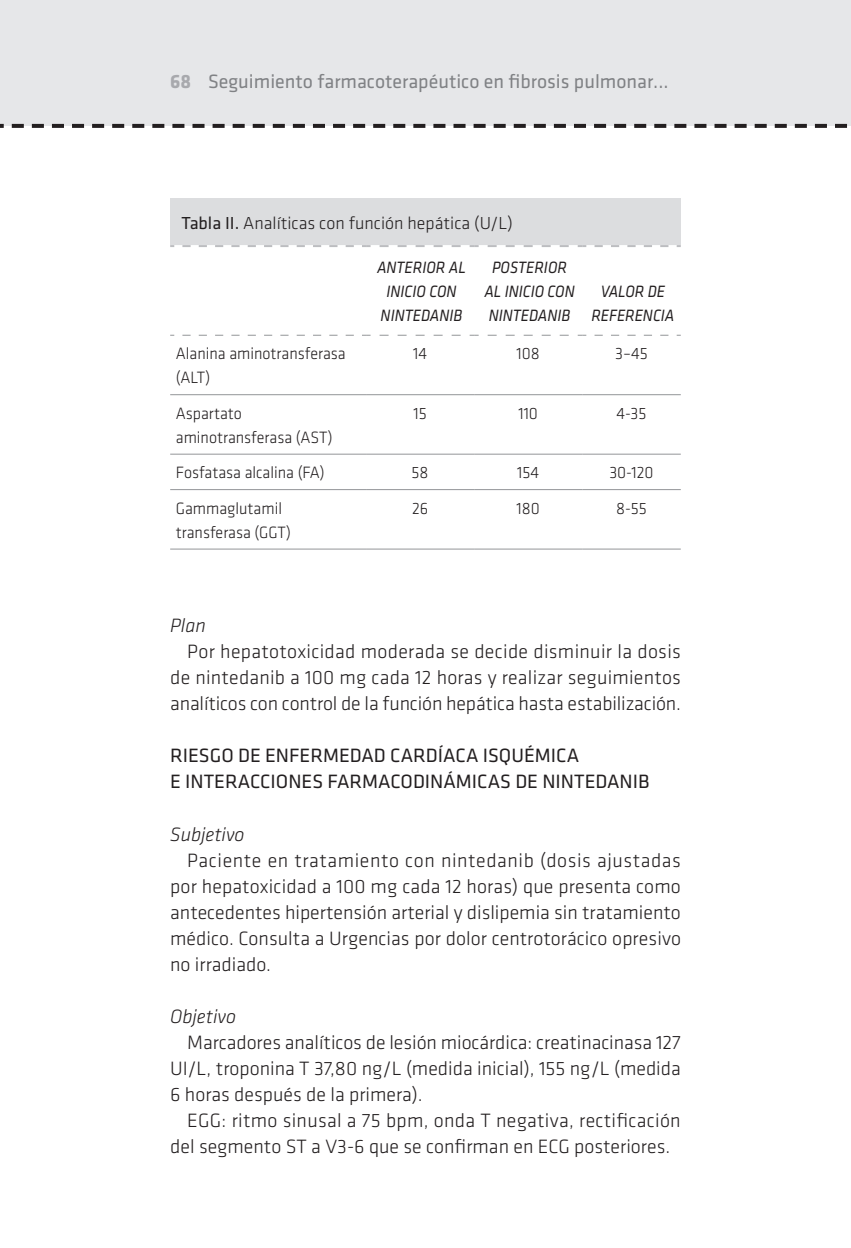
<style>
.page{position:relative;width:851px;height:1248px;background:#fff}
.page>*{position:absolute;margin:0;border:0;box-sizing:border-box;transform-origin:0 0}
.t1{font:300 20px/26px "Klavika";color:#231f20;text-align:justify}
.t2{font:20px/26px "Klavika";color:#231f20}
.t3{font:20px "Klavika";color:#808285}
.t4{font:italic 300 20px "Klavika";color:#231f20}
.t5{font:300 18px "Klavika";color:#231f20}
.t6{font:300 17px/24px "Klavika";color:#231f20;scale:.95 1}
.t7{font:italic 17px/24px "Klavika";color:#231f20;text-align:center;scale:.9 1}
.s1{font-weight:700;color:#a8a9ad}
.s2{font-weight:400}
</style>
<div class="page">
<div style="left:0;top:0;width:850px;height:126px;background:#e6e7e9"></div>
<svg style="left:0;top:124px;width:847px;height:4px"></svg>
<div style="left:170px;top:198px;width:510px;height:48px;background:#dcdddf"></div>
<hr style="left:582px;top:245px;width:98px;height:2px;background:#fff">
<hr style="left:170px;top:245px;width:196px;height:2px;background:#fff">
<hr style="left:366px;top:245px;width:108px;height:2px;background:#fff">
<hr style="left:474px;top:245px;width:108px;height:2px;background:#fff">
<hr style="left:170px;top:394px;width:196px;height:1px;background:#939598">
<hr style="left:366px;top:394px;width:108px;height:1px;background:#939598">
<hr style="left:474px;top:394px;width:108px;height:1px;background:#939598">
<hr style="left:582px;top:394px;width:98px;height:1px;background:#939598">
<hr style="left:170px;top:454px;width:196px;height:1px;background:#939598">
<hr style="left:366px;top:454px;width:108px;height:1px;background:#939598">
<hr style="left:474px;top:454px;width:108px;height:1px;background:#939598">
<hr style="left:582px;top:454px;width:98px;height:1px;background:#939598">
<hr style="left:170px;top:489px;width:196px;height:1px;background:#939598">
<hr style="left:366px;top:489px;width:108px;height:1px;background:#939598">
<hr style="left:474px;top:489px;width:108px;height:1px;background:#939598">
<hr style="left:582px;top:489px;width:98px;height:1px;background:#939598">
<hr style="left:170px;top:548px;width:196px;height:1px;background:#939598">
<hr style="left:366px;top:548px;width:108px;height:1px;background:#939598">
<hr style="left:474px;top:548px;width:108px;height:1px;background:#939598">
<hr style="left:582px;top:548px;width:98px;height:1px;background:#939598">
<svg style="left:182px;top:335px;width:188px;height:1px"></svg>
<svg style="left:379px;top:335px;width:99px;height:1px"></svg>
<svg style="left:487px;top:335px;width:99px;height:1px"></svg>
<svg style="left:594px;top:335px;width:86px;height:1px"></svg>
<svg style="left:594px;top:245px;width:86px;height:2px"></svg>
<svg style="left:182px;top:245px;width:188px;height:2px"></svg>
<svg style="left:379px;top:245px;width:99px;height:2px"></svg>
<svg style="left:487px;top:245px;width:99px;height:2px"></svg>
<p class="t3" style="left:170px;top:70px;width:488px"><span class="s1">68</span> Seguimiento farmacoterapéutico en fibrosis pulmonar...</p>
<p class="t5" style="left:181px;top:213px;width:333px"><span class="s2">Tabla II.</span> Analíticas con función hepática (U/L)</p>
<p class="t7" style="left:377px;top:256px;width:100px">ANTERIOR AL<br>INICIO CON<br>NINTEDANIB</p>
<p class="t7" style="left:484px;top:256px;width:102px">POSTERIOR<br>AL INICIO CON<br>NINTEDANIB</p>
<p class="t7" style="left:591px;top:280px;width:94px">VALOR DE<br>REFERENCIA</p>
<p class="t6" style="left:176px;top:342px;width:180px">Alanina aminotransferasa (ALT)</p>
<p class="t6" style="left:413px;top:342px;width:16px">14</p>
<p class="t6" style="left:516px;top:342px;width:26px">108</p>
<p class="t6" style="left:615px;top:342px;width:36px">3–45</p>
<p class="t6" style="left:176px;top:401px;width:166px">Aspartato aminotransferasa (AST)</p>
<p class="t6" style="left:413px;top:401px;width:15px">15</p>
<p class="t6" style="left:518px;top:401px;width:22px">110</p>
<p class="t6" style="left:616px;top:401px;width:33px">4-35</p>
<p class="t6" style="left:176px;top:461px;width:158px">Fosfatasa alcalina (FA)</p>
<p class="t6" style="left:411px;top:461px;width:19px">58</p>
<p class="t6" style="left:517px;top:461px;width:25px">154</p>
<p class="t6" style="left:609px;top:461px;width:48px">30-120</p>
<p class="t6" style="left:176px;top:496px;width:123px">Gammaglutamil transferasa (GGT)</p>
<p class="t6" style="left:412px;top:496px;width:19px">26</p>
<p class="t6" style="left:516px;top:496px;width:26px">180</p>
<p class="t6" style="left:616px;top:496px;width:34px">8-55</p>
<p class="t4" style="left:170px;top:614px;width:37px">Plan</p>
<p class="t1" style="left:170px;top:639px;width:512px;text-indent:17px">Por hepatotoxicidad moderada se decide disminuir la dosis de nintedanib a 100 mg cada 12 horas y realizar seguimientos analíticos con control de la función hepática hasta estabilización.</p>
<p class="t2" style="left:170px;top:743px;width:481px">RIESGO DE ENFERMEDAD CARDÍACA ISQUÉMICA<br>E INTERACCIONES FARMACODINÁMICAS DE NINTEDANIB</p>
<p class="t4" style="left:170px;top:822px;width:76px">Subjetivo</p>
<p class="t1" style="left:170px;top:847px;width:512px;text-indent:17px">Paciente en tratamiento con nintedanib (dosis ajustadas por hepatoxicidad a 100 mg cada 12 horas) que presenta como antecedentes hipertensión arterial y dislipemia sin tratamiento médico. Consulta a Urgencias por dolor centrotorácico opresivo no irradiado.</p>
<p class="t4" style="left:170px;top:1004px;width:67px">Objetivo</p>
<p class="t1" style="left:170px;top:1029px;width:512px;text-indent:17px">Marcadores analíticos de lesión miocárdica: creatinacinasa 127<br>UI/L, troponina T 37,80 ng/L (medida inicial), 155 ng/L (medida 6 horas después de la primera).</p>
<p class="t1" style="left:170px;top:1107px;width:512px;text-indent:17px">EGG: ritmo sinusal a 75 bpm, onda T negativa, rectificación del segmento ST a V3-6 que se confirman en ECG posteriores.</p>
</div>
